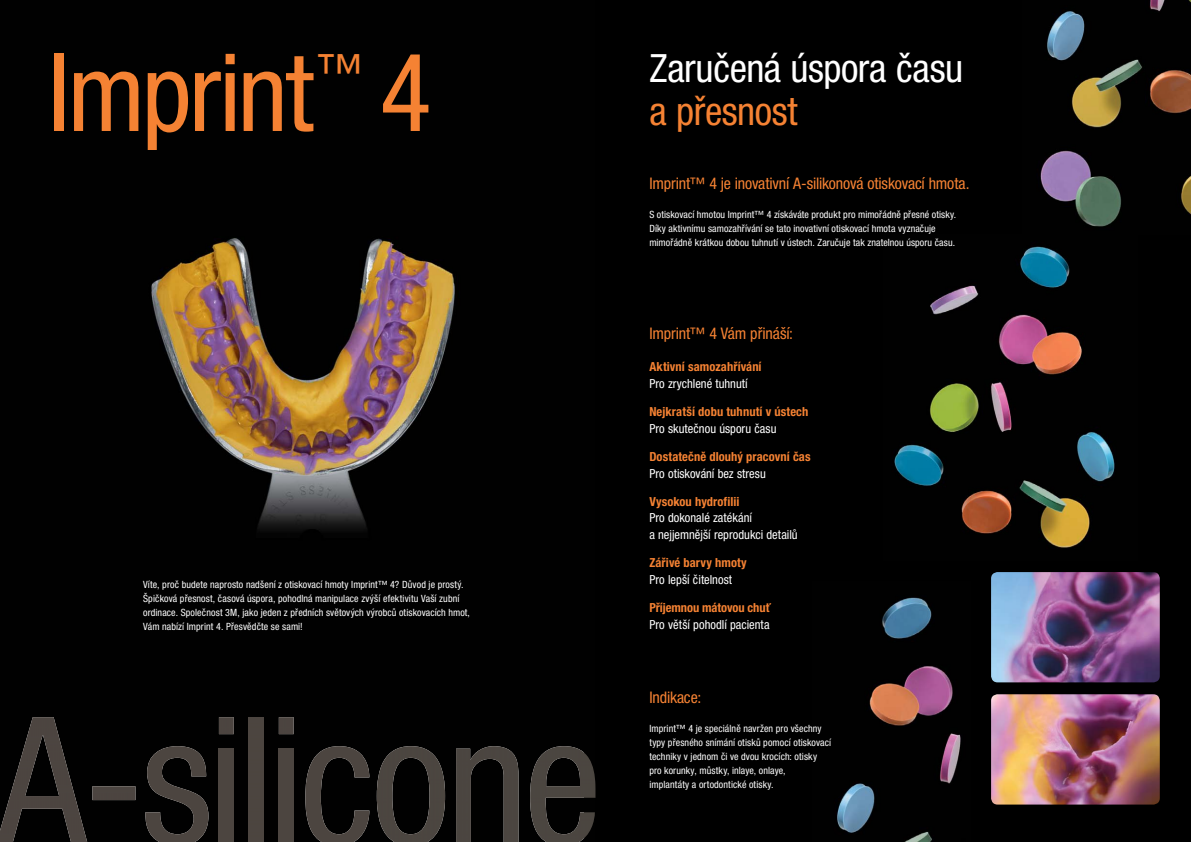
<style>
.page{position:relative;width:1191px;height:842px;background:#fff}
.page>*{position:absolute;margin:0;border:0;box-sizing:border-box;transform-origin:0 0}
.t1{font:condensed 108px "Helvetica Neue LT Pro";letter-spacing:-.025em;color:#f58233}
.t2{font:condensed 47.5px "Helvetica Neue LT Pro";color:#f58233}
.t3{font:condensed 39px "Helvetica Neue LT Pro";letter-spacing:-.01em;color:#fff}
.t4{font:condensed 39px "Helvetica Neue LT Pro";letter-spacing:-.01em;color:#f58233}
.t5{font:condensed 16px "Helvetica Neue LT Pro";letter-spacing:-.01em;color:#f58233}
.t6{font:condensed 12.5px/16.7px "Helvetica Neue LT Pro";color:#fff}
.t7{font:700 condensed 12.5px "Helvetica Neue LT Pro";letter-spacing:.005em;color:#f58233}
.t8{font:condensed 10px/14px "Helvetica Neue LT Pro";letter-spacing:.01em;color:#fff}
</style>
<div class="page">
<div style="left:584px;top:0;width:607px;height:842px;background:#000"></div>
<img style="left:0;top:0;width:584px;height:842px">
<img style="left:894px;top:246px;width:221px;height:302px">
<img style="left:837px;top:597px;width:124px;height:245px">
<img style="left:1040px;top:0;width:151px;height:227px">
<img style="left:991px;top:572px;width:168px;height:110px;border-radius:6px">
<img style="left:991px;top:694px;width:168px;height:110px;border-radius:6px">
<svg style="left:595px;top:785px;width:1px;height:13px"></svg>
<img style="left:530px;top:746px;width:65px;height:96px">
<img style="left:377px;top:746px;width:68px;height:96px">
<img style="left:305px;top:746px;width:64px;height:96px">
<img style="left:456px;top:746px;width:62px;height:96px">
<img style="left:0;top:717px;width:294px;height:125px">
<h1 class="t1" style="left:48px;top:52px;width:267px">Imprint</h1>
<h2 class="t2" style="left:316px;top:53px;width:49px">™</h2>
<h1 class="t1" style="left:380px;top:52px;width:53px">4</h1>
<h3 class="t3" style="left:649px;top:53px;width:315px">Zaručená úspora času</h3>
<h3 class="t4" style="left:649px;top:96px;width:150px">a přesnost</h3>
<p class="t8" style="left:143px;top:579px;width:328px">Víte, proč budete naprosto nadšení z otiskovací hmoty Imprint™ 4? Důvod je prostý.<br>Špičková přesnost, časová úspora, pohodlná manipulace zvýší efektivitu Vaší zubní ordinace. Společnost 3M, jako jeden z předních světových výrobců otiskovacích hmot, Vám nabízí Imprint 4. Přesvědčte se sami!</p>
<h3 class="t5" style="left:649px;top:177px;width:322px">Imprint™ 4 je inovativní A-silikonová otiskovací hmota.</h3>
<p class="t8" style="left:649px;top:209px;width:308px">S otiskovací hmotou Imprint™ 4 získáváte produkt pro mimořádně přesné otisky.<br>Díky aktivnímu samozahřívání se tato inovativní otiskovací hmota vyznačuje mimořádně krátkou dobou tuhnutí v ústech. Zaručuje tak znatelnou úsporu času.</p>
<h3 class="t5" style="left:649px;top:327px;width:145px">Imprint™ 4 Vám přináší:</h3>
<p class="t7" style="left:649px;top:362px;width:114px">Aktivní samozahřívání</p>
<p class="t6" style="left:649px;top:377px;width:100px">Pro zrychlené tuhnutí</p>
<p class="t7" style="left:649px;top:407px;width:160px">Nejkratší dobu tuhnutí v ústech</p>
<p class="t6" style="left:649px;top:421px;width:129px">Pro skutečnou úsporu času</p>
<p class="t7" style="left:649px;top:452px;width:163px">Dostatečně dlouhý pracovní čas</p>
<p class="t6" style="left:649px;top:466px;width:118px">Pro otiskování bez stresu</p>
<p class="t7" style="left:649px;top:496px;width:92px">Vysokou hydrofilii</p>
<p class="t6" style="left:649px;top:511px;width:150px">Pro dokonalé zatékání<br>a nejjemnější reprodukci detailů</p>
<p class="t7" style="left:649px;top:558px;width:99px">Zářivé barvy hmoty</p>
<p class="t6" style="left:649px;top:572px;width:84px">Pro lepší čitelnost</p>
<p class="t7" style="left:649px;top:603px;width:123px">Příjemnou mátovou chuť</p>
<p class="t6" style="left:649px;top:618px;width:122px">Pro větší pohodlí pacienta</p>
<h3 class="t5" style="left:649px;top:691px;width:53px">Indikace:</h3>
<p class="t8" style="left:649px;top:723px;width:183px">Imprint™ 4 je speciálně navržen pro všechny typy přesného snímání otisků pomocí otiskovací techniky v jednom či ve dvou krocích: otisky pro korunky, můstky, inlaye, onlaye,<br>implantáty a ortodontické otisky.</p>
</div>
